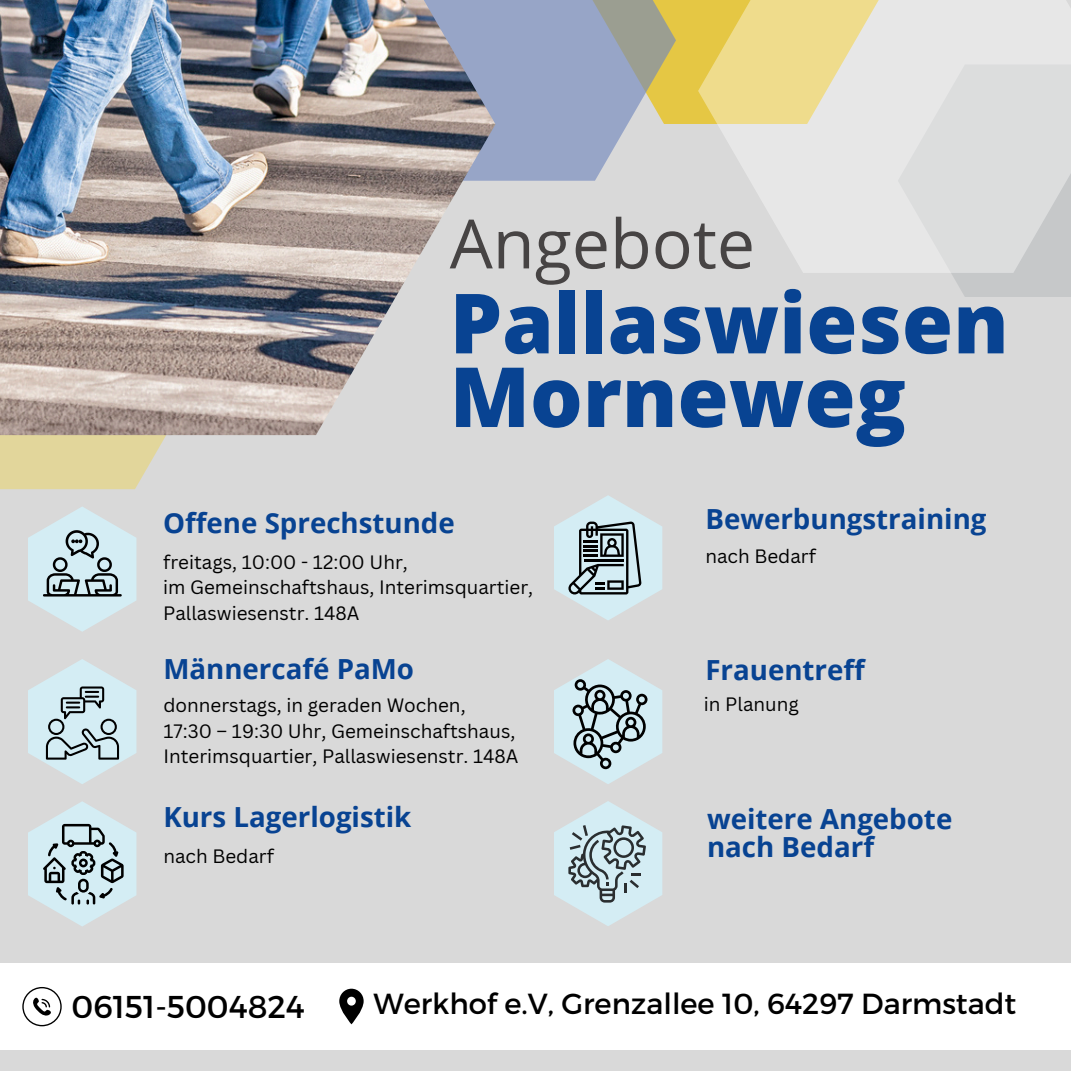
<style>
.page{position:relative;width:1071px;height:1071px;background:#d9d9d9}
.page>*{position:absolute;margin:0;border:0;box-sizing:border-box;transform-origin:0 0}
.t1{font:800 83px/73.5px "Open Sans";color:#084392}
.t2{font:68px "Open Sans";color:#474444}
.t3{font:31.5px "Montserrat";color:#000}
.t4{font:29px "Montserrat";color:#000}
.t5{font:700 27.75px/28.2px "Open Sans";color:#084392}
.t6{font:18.75px/25.5px "Canva Sans";color:#000}
</style>
<div class="page">
<div style="left:592px;top:0;width:286px;height:124px;background:#e5c744"></div>
<svg style="left:495px;top:0;width:181px;height:181px;fill:#97a5c7"></svg>
<svg style="left:0;top:435px;width:213px;height:54px;fill:#e2d69b"></svg>
<div style="left:897px;top:64px;width:174px;height:233px;background:linear-gradient(to right,#dad9d9,#c0c2c4)"></div>
<img style="left:0;top:0;width:495px;height:435px">
<svg style="left:698px;top:0;width:373px;height:273px"></svg>
<svg style="left:554px;top:801px;width:108px;height:125px"></svg>
<div style="left:0;top:963px;width:1071px;height:87px;background:#fff"></div>
<svg style="left:22px;top:987px;width:40px;height:39px"></svg>
<svg style="left:339px;top:988px;width:25px;height:36px"></svg>
<svg style="left:28px;top:507px;width:108px;height:125px"></svg>
<svg style="left:554px;top:495px;width:108px;height:125px"></svg>
<svg style="left:28px;top:659px;width:108px;height:125px"></svg>
<svg style="left:554px;top:659px;width:108px;height:125px"></svg>
<svg style="left:28px;top:801px;width:108px;height:125px"></svg>
<h4 class="t2" style="left:450px;top:196px;width:307px">Angebote</h4>
<h4 class="t1" style="left:450px;top:284px;width:560px">Pallaswiesen<br>Morneweg</h4>
<h2 class="t5" style="left:163px;top:508px;width:293px">Offene Sprechstunde</h2>
<h1 class="t6" style="left:163px;top:549px;width:246px">freitags, 10:00 - 12:00 Uhr,</h1>
<p class="t6" style="left:163px;top:574px;width:371px">im Gemeinschaftshaus, Interimsquartier,</p>
<p class="t6" style="left:163px;top:600px;width:198px">Pallaswiesenstr. 148A</p>
<p class="t5" style="left:163px;top:654px;width:252px">Männercafé PaMo</p>
<p class="t6" style="left:163px;top:692px;width:304px">donnerstags, in geraden Wochen,</p>
<p class="t6" style="left:163px;top:717px;width:357px">17:30 – 19:30 Uhr, Gemeinschaftshaus,<br>Interimsquartier, Pallaswiesenstr. 148A</p>
<p class="t5" style="left:163px;top:802px;width:249px">Kurs Lagerlogistik</p>
<p class="t6" style="left:163px;top:843px;width:112px">nach Bedarf</p>
<p class="t5" style="left:705px;top:504px;width:282px">Bewerbungstraining</p>
<h4 class="t6" style="left:705px;top:543px;width:112px">nach Bedarf</h4>
<h4 class="t5" style="left:705px;top:655px;width:161px">Frauentreff</h4>
<p class="t6" style="left:704px;top:691px;width:97px">in Planung</p>
<p class="t5" style="left:707px;top:804px;width:247px">weitere Angebote nach Bedarf</p>
<p class="t3" style="left:72px;top:986px;width:235px">06151-5004824</p>
<p class="t4" style="left:374px;top:984px;width:644px">Werkhof e.V, Grenzallee 10, 64297 Darmstadt</p>
</div>
